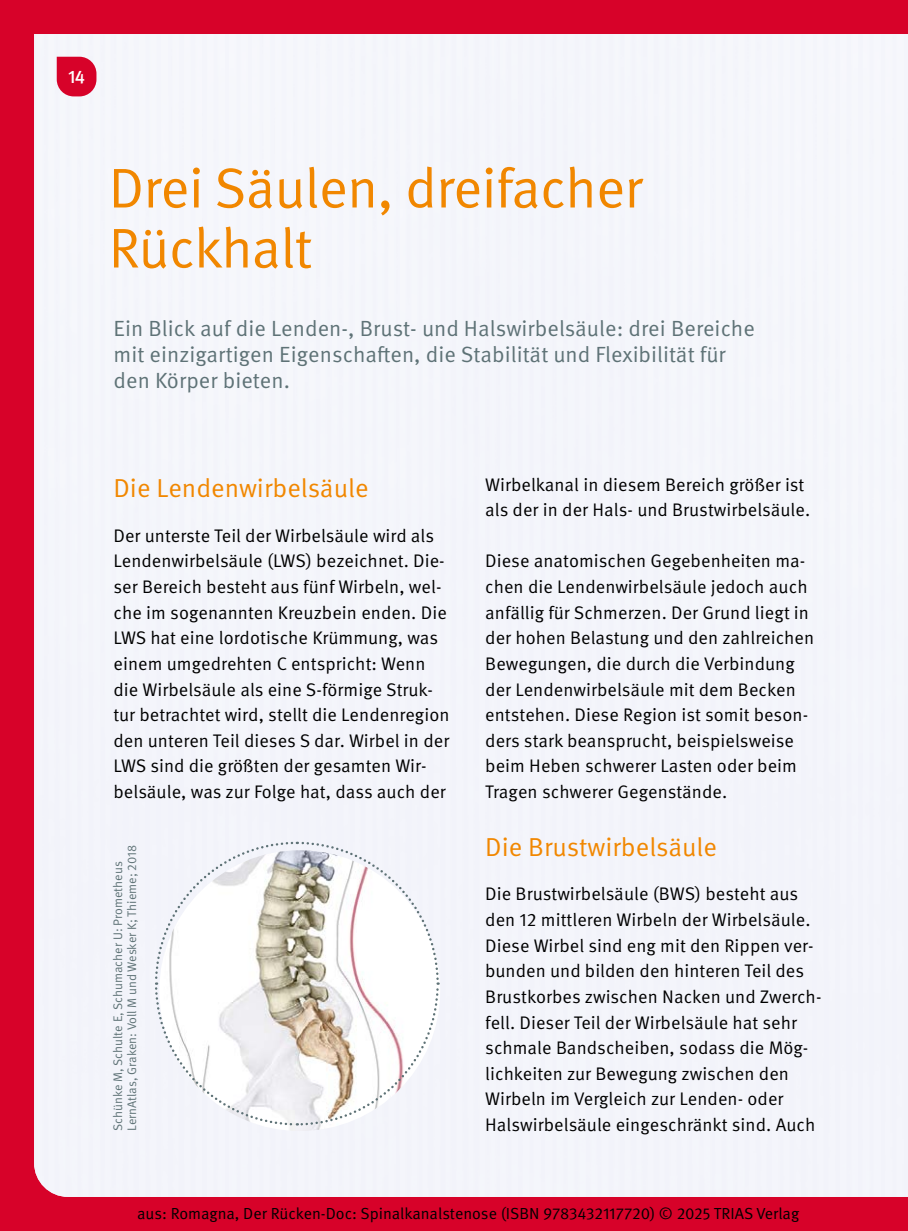
<style>
.page{position:relative;width:908px;height:1231px;background:#fff}
.page>*{position:absolute;margin:0;border:0;box-sizing:border-box;transform-origin:0 0}
.t1{font:56px/60px "Meta Pro Norm";letter-spacing:-.015em;color:#f18700}
.t2{font:26px "Meta Pro Norm";color:#f18700}
.t3{font:22px/26px "Meta Pro Norm";letter-spacing:.005em;color:#5e7276}
.t4{font:18.2px/25.6px "Meta Pro Norm";letter-spacing:.005em;color:#000}
.t5{font:500 18.2px "Meta Pro";color:#fff}
.t6{font:16px "Meta Pro Norm";color:#000}
.t7{font:12.4px/14px "Meta Pro Norm";color:#5e7276}
</style>
<div class="page">
<div style="left:0;top:0;width:907px;height:1230px;background:#d70229"></div>
<div style="left:34px;top:34px;width:873px;height:1162px;background:#f4f5fb"></div>
<svg style="left:57px;top:57px;width:39px;height:39px"></svg>
<svg style="left:154px;top:840px;width:286px;height:286px;background:#eceae8"></svg>
<p class="t5" style="left:68px;top:62px;width:19px">14</p>
<h1 class="t1" style="left:109px;top:154px;width:535px">Drei Säulen, dreifacher<br>Rückhalt</h1>
<p class="t3" style="left:113px;top:314px;width:642px">Ein Blick auf die Lenden-, Brust- und Halswirbelsäule: drei Bereiche mit einzigartigen Eigenschaften, die Stabilität und Flexibilität für den Körper bieten.</p>
<h2 class="t2" style="left:113px;top:468px;width:256px">Die Lendenwirbelsäule</h2>
<p class="t4" style="left:113px;top:521px;width:337px">Der unterste Teil der Wirbelsäule wird als Lendenwirbelsäule (LWS) bezeichnet. Die&shy;ser Bereich besteht aus fünf Wirbeln, wel&shy;che im sogenannten Kreuzbein enden. Die LWS hat eine lordotische Krümmung, was einem umgedrehten C entspricht: Wenn die Wirbelsäule als eine S-förmige Struk&shy;tur betrachtet wird, stellt die Lendenregion den unteren Teil dieses S dar. Wirbel in der LWS sind die größten der gesamten Wir&shy;belsäule, was zur Folge hat, dass auch der</p>
<p class="t7" style="left:110px;top:1130px;width:287px;rotate:-90deg">Schünke M, Schulte E, Schumacher U: Prometheus<br>LernAtlas, Graken: Voll M und Wesker K; Thieme; 2018</p>
<p class="t4" style="left:485px;top:470px;width:326px">Wirbelkanal in diesem Bereich größer ist als der in der Hals- und Brustwirbelsäule.</p>
<p class="t4" style="left:485px;top:547px;width:330px">Diese anatomischen Gegebenheiten ma&shy;chen die Lendenwirbelsäule jedoch auch anfällig für Schmerzen. Der Grund liegt in der hohen Belastung und den zahlreichen Bewegungen, die durch die Verbindung der Lendenwirbelsäule mit dem Becken entstehen. Diese Region ist somit beson&shy;ders stark beansprucht, beispielsweise beim Heben schwerer Lasten oder beim Tragen schwerer Gegenstände.</p>
<h2 class="t2" style="left:485px;top:827px;width:233px">Die Brustwirbelsäule</h2>
<p class="t4" style="left:485px;top:880px;width:337px">Die Brustwirbelsäule (BWS) besteht aus den 12 mittleren Wirbeln der Wirbelsäule.<br>Diese Wirbel sind eng mit den Rippen ver&shy;bunden und bilden den hinteren Teil des Brustkorbes zwischen Nacken und Zwerch&shy;fell. Dieser Teil der Wirbelsäule hat sehr schmale Bandscheiben, sodass die Mög&shy;lichkeiten zur Bewegung zwischen den Wirbeln im Vergleich zur Lenden- oder</p>
<p class="t4" style="left:485px;top:1110px;width:331px">Halswirbelsäule eingeschränkt sind. Auch</p>
<p class="t6" style="left:137px;top:1201px;width:663px">aus: Romagna, Der Rücken-Doc: Spinalkanalstenose (ISBN 9783432117720) © 2025 TRIAS Verlag</p>
</div>
